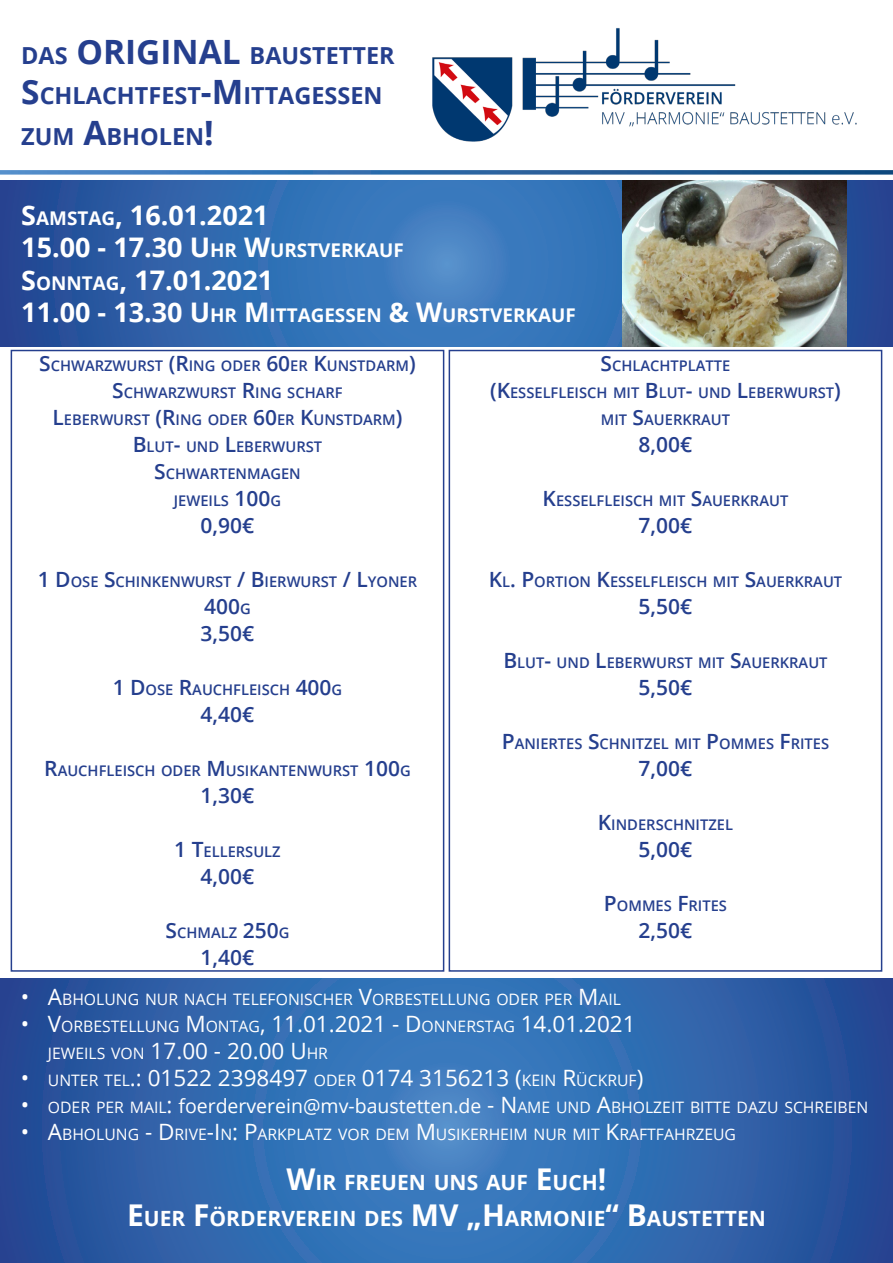
<style>
.page{position:relative;width:893px;height:1263px;background:#fff}
.page>*{position:absolute;margin:0;border:0;box-sizing:border-box;transform-origin:0 0}
.t1{font:700 27px/32.4px "Open Sans";color:#fff}
.t2{font:700 23.4px/40.2px "Open Sans";color:#253f8e}
.t3{font:22.5px "Open Sans";color:#fff}
.t4{font:600 21px/27px "Open Sans";color:#253f8e}
.t5{font:700 21px/36px "Open Sans";color:#fff}
.t6{font:700 18.9px "Open Sans";color:#fff}
.t7{font:15.75px "Open Sans";color:#fff}
.t8{font:600 14.7px/27px "Open Sans";color:#253f8e;text-align:center}
.s1{font-size:33.45px}
.s2{font-size:18.9px}
.s3{font-size:27px}
.s4{font-size:21px}
.s5{font-size:14.7px}
.s6{font-size:22.5px}
.s7{font-size:15.75px}
.s8{font-size:19.5px}
.s9{font-size:30px}
</style>
<div class="page">
<svg style="left:0;top:181px;width:893px;height:166px;background:#3269af"></svg>
<svg style="left:0;top:979px;width:893px;height:284px;background:#3066ac"></svg>
<svg style="left:0;top:170px;width:893px;height:5px;background:#4176ad"></svg>
<img style="left:432px;top:28px;width:425px;height:114px">
<div style="left:11px;top:350px;width:433px;height:622px;border:2px solid #253f8e"></div>
<div style="left:449px;top:350px;width:433px;height:622px;border:2px solid #253f8e"></div>
<img style="left:622px;top:181px;width:224px;height:166px">
<h2 class="t2" style="left:21px;top:35px;width:373px">DAS <span class="s1">ORIGINAL</span> BAUSTETTER<br><span class="s1">S</span>CHLACHTFEST<span class="s1">-M</span>ITTAGESSEN<br>ZUM <span class="s1">A</span>BHOLEN<span class="s1">!</span></h2>
<h1 class="t1" style="left:21px;top:198px;width:384px">S<span class="s2">AM STAG</span>, 16.01.2021<br>15.00 - 17.30 U <span class="s2">HR</span> W<span class="s2">URSTVERKAUF</span></h1>
<p class="t6" style="left:21px;top:269px;width:31px"><span class="s3">S</span>ONN</p>
<h1 class="t1" style="left:82px;top:263px;width:193px"><span class="s2">TAG</span>, 17.01.2021</h1>
<p class="t6" style="left:21px;top:302px;width:556px"><span class="s3">11.00 - 13.30 U</span> HR <span class="s3">M</span>ITTAGESSEN <span class="s3">&amp; W</span>URSTVERKAUF</p>
<p class="t8" style="left:39px;top:352px;width:378px"><span class="s4">S</span>CHWARZWURST <span class="s4">(R</span>ING ODER <span class="s4">60</span>ER <span class="s4">K</span>UNSTDARM<span class="s4">)<br>S</span>CHWARZWURST <span class="s4">R</span>ING SCHARF<br><span class="s4">L</span>EBERWURST <span class="s4">(R</span>ING ODER <span class="s4">60</span>ER <span class="s4">K</span>UNSTDARM<span class="s4">)<br>B</span>LUT<span class="s4">-</span> UND <span class="s4">L</span>EBERWURST<br><span class="s4">S</span>CHWARTENMAGEN<br>JEWEILS <span class="s4">100</span>G</p>
<h3 class="t4" style="left:201px;top:511px;width:55px">0,90€</h3>
<p class="t8" style="left:38px;top:568px;width:381px"><span class="s4">1 D</span>OSE <span class="s4">S</span>CHINKENWURST <span class="s4">/ B</span>IERWURST <span class="s4">/ L</span>YONER</p>
<h3 class="t4" style="left:201px;top:592px;width:55px">400<span class="s5">G<br></span>3,50€</h3>
<p class="t8" style="left:113px;top:676px;width:231px"><span class="s4">1 D</span>OSE <span class="s4">R</span>AUCHFLEISCH <span class="s4">400</span>G</p>
<h3 class="t4" style="left:201px;top:700px;width:55px">4,40€</h3>
<p class="t8" style="left:44px;top:757px;width:368px"><span class="s4">R</span>AUCHFLEISCH ODER <span class="s4">M</span> USIKANTENWURST <span class="s4">100</span>G</p>
<h3 class="t4" style="left:201px;top:781px;width:55px">1,30€</h3>
<p class="t8" style="left:174px;top:838px;width:108px"><span class="s4">1 T</span>ELLERSULZ</p>
<h3 class="t4" style="left:201px;top:862px;width:55px">4,00€</h3>
<p class="t8" style="left:166px;top:919px;width:125px"><span class="s4">S</span>CHMALZ <span class="s4">250</span>G</p>
<h3 class="t4" style="left:201px;top:943px;width:55px">1,40€</h3>
<p class="t8" style="left:490px;top:352px;width:352px"><span class="s4">S</span>CHLACHTPLATTE<br><span class="s4">(K</span>ESSELFLEISCH MIT <span class="s4">B</span>LUT<span class="s4">-</span> UND <span class="s4">L</span>EBERWURST<span class="s4">)<br></span>MIT <span class="s4">S</span>AUERKRAUT</p>
<h3 class="t4" style="left:639px;top:430px;width:55px">8,00€</h3>
<p class="t8" style="left:543px;top:487px;width:247px"><span class="s4">K</span>ESSELFLEISCH MIT <span class="s4">S</span>AUERKRAUT</p>
<h3 class="t4" style="left:639px;top:511px;width:55px">7,00€</h3>
<p class="t8" style="left:489px;top:568px;width:355px"><span class="s4">K</span>L<span class="s4">. P</span>ORTION <span class="s4">K</span>ESSELFLEISCH MIT <span class="s4">S</span>AUERKRAUT</p>
<h3 class="t4" style="left:639px;top:592px;width:55px">5,50€</h3>
<p class="t8" style="left:503px;top:649px;width:326px"><span class="s4">B</span>LUT<span class="s4">-</span> UND <span class="s4">L</span>EBERWURST MIT <span class="s4">S</span>AUERKRAUT</p>
<h3 class="t4" style="left:639px;top:673px;width:55px">5,50€</h3>
<p class="t8" style="left:502px;top:730px;width:328px"><span class="s4">P</span>ANIERTES <span class="s4">S</span>CHNITZEL MIT <span class="s4">P</span>OMMES <span class="s4">F</span>RITES</p>
<h3 class="t4" style="left:639px;top:754px;width:55px">7,00€</h3>
<p class="t8" style="left:598px;top:811px;width:137px"><span class="s4">K</span>INDERSCHNITZEL</p>
<h3 class="t4" style="left:639px;top:835px;width:55px">5,00€</h3>
<p class="t8" style="left:604px;top:892px;width:123px"><span class="s4">P</span>OMMES <span class="s4">F</span>RITES</p>
<h3 class="t4" style="left:639px;top:916px;width:55px">2,50€</h3>
<p class="t7" style="left:21px;top:988px;width:602px"><span class="s6">• A</span>BHOLUNG NUR NACH TELEFONISCHER <span class="s6">V</span>ORBESTELLUNG ODER PER <span class="s6">M</span>AIL</p>
<h3 class="t3" style="left:21px;top:1008px;width:616px">• V<span class="s7">ORBESTELLUNG</span> M<span class="s7">ONTAG</span>, 11.01.2021 - D<span class="s7">ONNERSTAG</span> 14.01.2021</h3>
<p class="t7" style="left:48px;top:1042px;width:282px">JEWEILS VON <span class="s6">17.00 - 20.00 U</span> HR</p>
<h3 class="t3" style="left:21px;top:1062px;width:624px">• <span class="s7">UNTER TEL</span>.: 01522 2398497 <span class="s7">ODER</span> 0174 3156213 (<span class="s7">KEIN</span> R<span class="s7">ÜCKRUF</span>)</h3>
<p class="t7" style="left:21px;top:1096px;width:849px"><span class="s6">•</span> ODER PER MAIL<span class="s6">:</span> <span class="s8">foerderverein@mv-baustetten.de</span> <span class="s6">- N</span>AM E UND <span class="s6">A</span>BHOLZEIT BITTE DAZU SCHREIBEN</p>
<p class="t7" style="left:21px;top:1123px;width:717px"><span class="s6">• A</span>BHOLUNG <span class="s6">- D</span> RIVE<span class="s6">-I</span> N<span class="s6">: P</span>ARKPLATZ VOR DEM <span class="s6">M</span>USIKERHEIM NUR M IT <span class="s6">K</span>RAFTFAHRZEUG</p>
<h3 class="t5" style="left:127px;top:1164px;width:481px;text-indent:159px"><span class="s9">W</span>IR FREUEN UNS AUF <span class="s9">E</span>UCH<span class="s9">!<br>E</span>UER <span class="s9">F</span>ÖRDERVEREIN DES <span class="s9">MV „H</span>ARMONI</h3>
<h3 class="t5" style="left:594px;top:1200px;width:170px">E<span class="s9">“ B</span>AUSTETTEN</h3>
</div>
